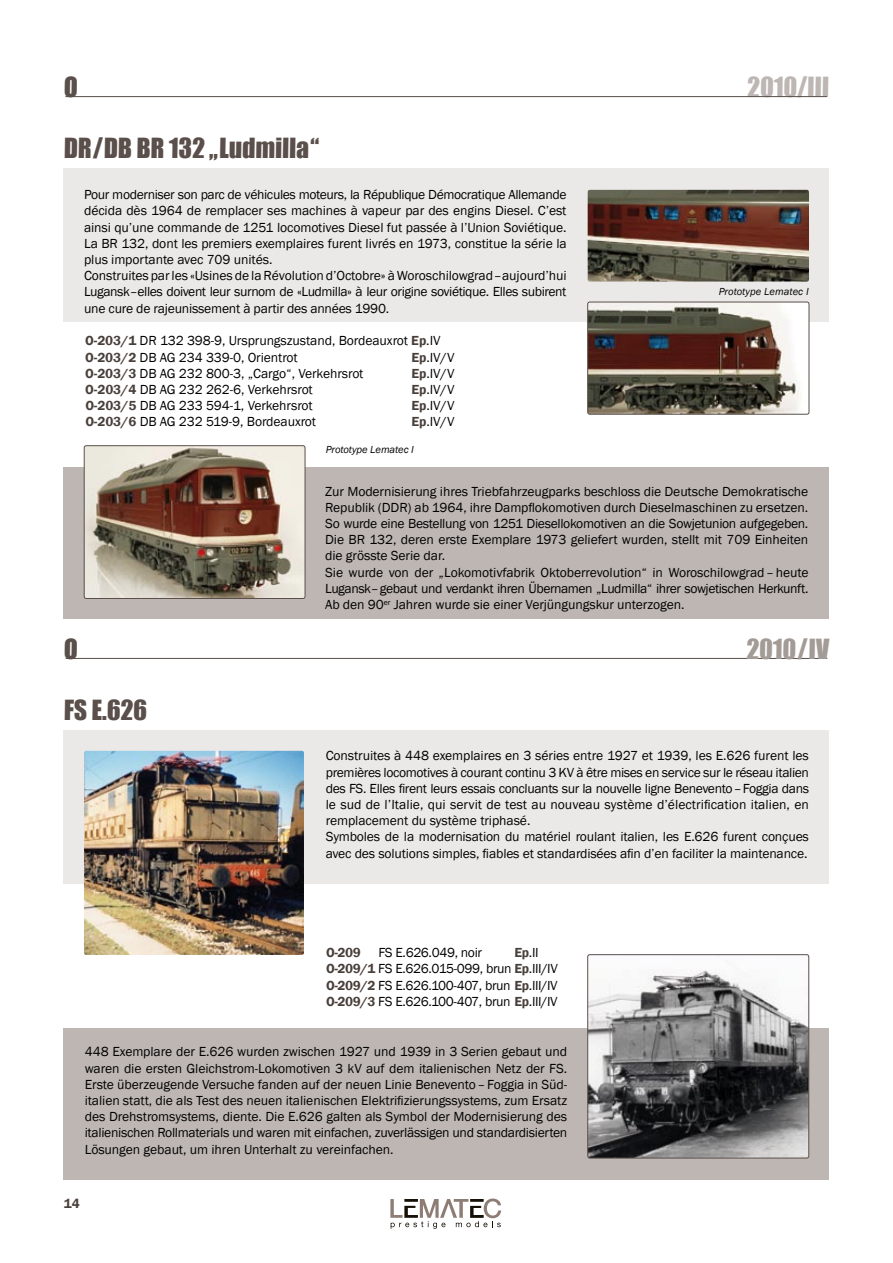
<style>
.page{position:relative;width:893px;height:1263px;background:#fff}
.page>*{position:absolute;margin:0;border:0;box-sizing:border-box;transform-origin:0 0}
.t1{font:25.5px "Impact";color:#5a4f4a}
.t2{font:25.5px "Impact";color:#bdb6b3}
.t3{font:25.5px "Impact";color:#a39b96}
.t4{font:13.5px/16.2px "Franklin Gothic";letter-spacing:-.005em;color:#000}
.t5{font:600 13.5px "Franklin Gothic";color:#493f3a}
.t6{font:italic 10.5px "Franklin Gothic";color:#000}
.s1{font-weight:600;color:#493f3a}
</style>
<div class="page">
<svg style="left:390px;top:1198px;width:111px;height:31px"></svg>
<div style="left:64px;top:730px;width:765px;height:153px;background:#ebe9e7"></div>
<div style="left:64px;top:1028px;width:765px;height:151px;background:#bdb6b3"></div>
<hr style="left:66px;top:658px;width:761px;height:1px;background:#5a4f4a">
<img style="left:589px;top:961px;width:220px;height:197px">
<div style="left:587px;top:954px;width:222px;height:204px;border:1px solid #5a4f4a;border-radius:2px"></div>
<img style="left:84px;top:751px;width:220px;height:204px">
<div style="left:64px;top:169px;width:765px;height:153px;background:#ebe9e7"></div>
<div style="left:64px;top:467px;width:765px;height:151px;background:#bdb6b3"></div>
<img style="left:589px;top:302px;width:220px;height:112px">
<div style="left:587px;top:302px;width:222px;height:112px;border:1px solid #5a4f4a;border-radius:2px"></div>
<img style="left:588px;top:190px;width:221px;height:92px">
<img style="left:86px;top:447px;width:217px;height:150px">
<div style="left:84px;top:445px;width:221px;height:154px;border:1px solid #5a4f4a;border-radius:2px"></div>
<hr style="left:65px;top:96px;width:762px;height:1px;background:#5a4f4a">
<h1 class="t1" style="left:64px;top:67px;width:14px">O</h1>
<h1 class="t2" style="left:747px;top:67px;width:84px">2010/III</h1>
<h1 class="t1" style="left:64px;top:128px;width:257px">DR/ DB BR 132 „Ludmilla“</h1>
<p class="t4" style="left:84px;top:187px;width:484px">Pour moderniser son parc de véhicules moteurs, la République Démocratique Allemande décida dès 1964 de remplacer ses machines à vapeur par des engins Diesel. C’est ainsi qu’une commande de 1251 locomotives Diesel fut passée à l’Union Soviétique.<br>La BR 132, dont les premiers exemplaires furent livrés en 1973, constitue la série la plus importante avec 709 unités.<br>Construites par les «Usines de la Révolution d’Octobre» à Woroschilowgrad–aujourd’hui Lugansk–elles doivent leur surnom de «Ludmilla» à leur origine soviétique. Elles subirent une cure de rajeunissement à partir des années 1990.</p>
<p class="t4" style="left:85px;top:333px;width:356px"><span class="s1">O-203/1</span> DR 132 398-9, Ursprungszustand, Bordeauxrot <span class="s1">Ep</span>.IV<br><span class="s1">O-203/2</span> DB AG 234 339-0, Orientrot</p>
<p class="t4" style="left:411px;top:349px;width:44px"><span class="s1">Ep</span>.IV/V</p>
<p class="t4" style="left:85px;top:366px;width:280px"><span class="s1">O-203/3</span> DB AG 232 800-3, „Cargo“, Verkehrsrot</p>
<p class="t4" style="left:411px;top:366px;width:44px"><span class="s1">Ep</span>.IV/V</p>
<p class="t4" style="left:85px;top:382px;width:229px"><span class="s1">O-203/4</span> DB AG 232 262-6, Verkehrsrot</p>
<p class="t4" style="left:411px;top:382px;width:44px"><span class="s1">Ep</span>.IV/V</p>
<p class="t4" style="left:85px;top:398px;width:229px"><span class="s1">O-203/5</span> DB AG 233 594-1, Verkehrsrot</p>
<p class="t4" style="left:411px;top:398px;width:44px"><span class="s1">Ep</span>.IV/V</p>
<p class="t4" style="left:85px;top:414px;width:232px"><span class="s1">O-203/6</span> DB AG 232 519-9, Bordeauxrot</p>
<p class="t4" style="left:411px;top:414px;width:44px"><span class="s1">Ep</span>.IV/V</p>
<p class="t6" style="left:326px;top:443px;width:90px">Prototype Lematec I</p>
<p class="t6" style="left:719px;top:285px;width:92px">Prototype Lematec I</p>
<h1 class="t1" style="left:64px;top:629px;width:14px">O</h1>
<h1 class="t1" style="left:64px;top:690px;width:85px">FS E.626</h1>
<p class="t4" style="left:325px;top:483px;width:485px">Zur Modernisierung ihres Triebfahrzeugparks beschloss die Deutsche Demokratische Republik (DDR) ab 1964, ihre Dampflokomotiven durch Dieselmaschinen zu ersetzen.<br>So wurde eine Bestellung von 1251 Diesellokomotiven an die Sowjetunion aufgegeben.<br>Die BR 132, deren erste Exemplare 1973 geliefert wurden, stellt mit 709 Einheiten die grösste Serie dar.<br>Sie wurde von der „Lokomotivfabrik Oktoberrevolution“ in Woroschilowgrad–heute Lugansk–gebaut und verdankt ihren Übernamen „Ludmilla“ ihrer sowjetischen Herkunft.<br>Ab den 90<sup>er</sup> Jahren wurde sie einer Verjüngungskur unterzogen.</p>
<h1 class="t3" style="left:746px;top:629px;width:84px">2010/IV</h1>
<p class="t4" style="left:326px;top:748px;width:485px">Construites à 448 exemplaires en 3 séries entre 1927 et 1939, les E.626 furent les premières locomotives à courant continu 3 KV à être mises en service sur le réseau italien des FS. Elles firent leurs essais concluants sur la nouvelle ligne Benevento–Foggia dans le sud de l’Italie, qui servit de test au nouveau système d’électrification italien, en remplacement du système triphasé.<br>Symboles de la modernisation du matériel roulant italien, les E.626 furent conçues avec des solutions simples, fiables et standardisées afin d’en faciliter la maintenance.</p>
<p class="t5" style="left:326px;top:944px;width:37px">O-209</p>
<p class="t4" style="left:378px;top:945px;width:105px">FS E.626.049, noir</p>
<p class="t4" style="left:326px;top:945px;width:233px;text-indent:188px"><span class="s1">Ep</span>.II <span class="s1">O-209/1</span> FS E.626.015-099, brun <span class="s1">Ep</span>.III/IV <span class="s1">O-209/2</span> FS E.626.100-407, brun <span class="s1">Ep</span>.III/IV <span class="s1">O-209/3</span> FS E.626.100-407, brun <span class="s1">Ep</span>.III/IV</p>
<p class="t4" style="left:85px;top:1044px;width:484px;text-align:justify">448 Exemplare der E.626 wurden zwischen 1927 und 1939 in 3 Serien gebaut und waren die ersten Gleichstrom-Lokomotiven 3 kV auf dem italienischen Netz der FS.<br>Erste überzeugende Versuche fanden auf der neuen Linie Benevento–Foggia in Süd&shy;italien statt, die als Test des neuen italienischen Elektrifizierungssystems, zum Ersatz des Drehstromsystems, diente. Die E.626 galten als Symbol der Modernisierung des italienischen Rollmaterials und waren mit einfachen, zuverlässigen und standardisierten Lösungen gebaut, um ihren Unterhalt zu vereinfachen.</p>
<p class="t5" style="left:64px;top:1195px;width:18px">14</p>
</div>
